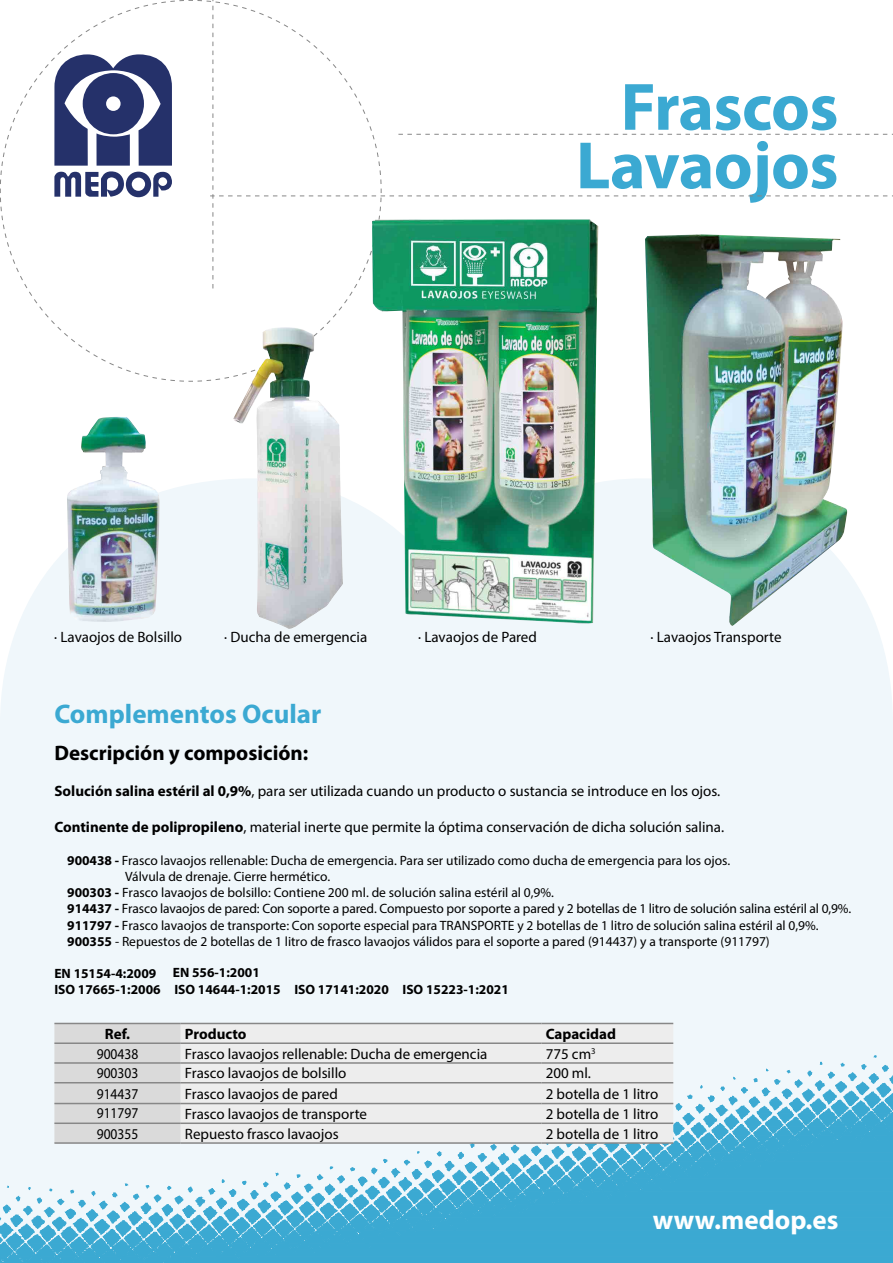
<style>
.page{position:relative;width:893px;height:1263px;background:#fff}
.page>*{position:absolute;margin:0;border:0;box-sizing:border-box;transform-origin:0 0}
.t1{font:700 67.5px/58.5px "Myriad Pro";letter-spacing:-.01em;color:#3ba9d2;text-align:right}
.t2{font:700 27px "Myriad Pro";color:#3ba9d2}
.t3{font:700 27px "Myriad Pro";color:#fff}
.t4{font:700 21px "Myriad Pro";color:#000}
.t5{font:15px "Myriad Pro";color:#000}
.t6{font:15px "Myriad Pro";color:#000;scale:.9 1}
.t7{font:700 15px "Myriad Pro";color:#000}
.t8{font:13.5px "Myriad Pro";color:#000}
.t9{font:700 13.5px/16.2px "Myriad Pro";color:#000}
.s1{font-weight:700}
</style>
<div class="page">
<div style="left:0;top:479px;width:893px;height:544px;background:#f0f7fb"></div>
<svg style="left:197px;top:0;width:696px;height:382px"></svg>
<svg style="left:0;top:0;width:184px;height:382px"></svg>
<div style="left:83px;top:73px;width:61px;height:61px;background:#25316a;border-radius:50%"></div>
<div style="left:106px;top:96px;width:15px;height:15px;background:#fff;border-radius:50%"></div>
<svg style="left:0;top:1023px;width:893px;height:240px"></svg>
<div style="left:181px;top:1024px;width:492px;height:118px;background:#ededed"></div>
<hr style="left:54px;top:1023px;width:127px;height:1px;background:#878787">
<hr style="left:181px;top:1023px;width:360px;height:1px;background:#878787">
<hr style="left:541px;top:1023px;width:132px;height:1px;background:#878787">
<hr style="left:54px;top:1042px;width:127px;height:2px;background:#878787">
<hr style="left:181px;top:1042px;width:360px;height:2px;background:#878787">
<hr style="left:541px;top:1042px;width:132px;height:2px;background:#878787">
<hr style="left:54px;top:1062px;width:127px;height:2px;background:#878787">
<hr style="left:181px;top:1062px;width:360px;height:2px;background:#878787">
<hr style="left:541px;top:1062px;width:132px;height:2px;background:#878787">
<hr style="left:54px;top:1082px;width:127px;height:1px;background:#878787">
<hr style="left:181px;top:1082px;width:360px;height:1px;background:#878787">
<hr style="left:541px;top:1082px;width:132px;height:1px;background:#878787">
<hr style="left:54px;top:1103px;width:127px;height:1px;background:#878787">
<hr style="left:181px;top:1103px;width:360px;height:1px;background:#878787">
<hr style="left:541px;top:1103px;width:132px;height:1px;background:#878787">
<hr style="left:54px;top:1122px;width:127px;height:2px;background:#878787">
<hr style="left:181px;top:1122px;width:360px;height:2px;background:#878787">
<hr style="left:541px;top:1122px;width:132px;height:2px;background:#878787">
<hr style="left:54px;top:1142px;width:127px;height:2px;background:#878787">
<hr style="left:181px;top:1142px;width:360px;height:2px;background:#878787">
<hr style="left:541px;top:1142px;width:132px;height:2px;background:#878787">
<img style="left:67px;top:417px;width:92px;height:205px">
<img style="left:645px;top:234px;width:202px;height:392px">
<img style="left:233px;top:327px;width:110px;height:302px">
<img style="left:372px;top:219px;width:226px;height:405px">
<h1 class="t1" style="left:576px;top:76px;width:264px">Frascos<br>Lavaojos</h1>
<p class="t5" style="left:54px;top:627px;width:129px">· Lavaojos de Bolsillo</p>
<p class="t5" style="left:224px;top:627px;width:145px">· Ducha de emergencia</p>
<p class="t5" style="left:418px;top:627px;width:120px">· Lavaojos de Pared</p>
<p class="t5" style="left:651px;top:627px;width:133px">· Lavaojos Transporte</p>
<h2 class="t2" style="left:54px;top:697px;width:269px">Complementos Ocular</h2>
<h3 class="t4" style="left:54px;top:739px;width:255px">Descripción y composición:</h3>
<p class="t5" style="left:54px;top:782px;width:667px"><span class="s1">Solución salina estéril al 0,9%</span>, para ser utilizada cuando un producto o sustancia se introduce en los ojos.</p>
<p class="t5" style="left:54px;top:818px;width:671px"><span class="s1">Continente de polipropileno</span>, material inerte que permite la óptima conservación de dicha solución salina.</p>
<p class="t8" style="left:67px;top:852px;width:665px"><span class="s1">900438 -</span> Frasco lavaojos rellenable: Ducha de emergencia. Para ser utilizado como ducha de emergencia para los ojos.</p>
<p class="t8" style="left:125px;top:868px;width:207px">Válvula de drenaje. Cierre hermético.</p>
<p class="t8" style="left:67px;top:884px;width:488px"><span class="s1">900303 -</span> Frasco lavaojos de bolsillo: Contiene 200 ml. de solución salina estéril al 0,9%.</p>
<p class="t8" style="left:67px;top:900px;width:786px"><span class="s1">914437 -</span> Frasco lavaojos de pared: Con soporte a pared. Compuesto por soporte a pared y 2 botellas de 1 litro de solución salina estéril al 0,9%.</p>
<p class="t8" style="left:67px;top:917px;width:753px"><span class="s1">911797 -</span> Frasco lavaojos de transporte: Con soporte especial para TRANSPORTE y 2 botellas de 1 litro de solución salina estéril al 0,9%.</p>
<p class="t8" style="left:67px;top:933px;width:704px"><span class="s1">900355</span> - Repuestos de 2 botellas de 1 litro de frasco lavaojos válidos para el soporte a pared (914437) y a transporte (911797)</p>
<p class="t9" style="left:54px;top:965px;width:456px">EN 15154-4:2009 EN 556-1:2001<br>ISO 17665-1:2006 ISO 14644-1:2015 ISO 17141:2020 ISO 15223-1:2021</p>
<p class="t7" style="left:105px;top:1024px;width:27px">Ref.</p>
<p class="t7" style="left:185px;top:1024px;width:63px">Producto</p>
<p class="t7" style="left:546px;top:1024px;width:72px">Capacidad</p>
<p class="t6" style="left:97px;top:1044px;width:48px">900438</p>
<p class="t5" style="left:185px;top:1044px;width:304px">Frasco lavaojos rellenable: Ducha de emergencia</p>
<p class="t5" style="left:546px;top:1044px;width:51px">775 cm<sup>3</sup></p>
<p class="t6" style="left:97px;top:1064px;width:48px">900303</p>
<p class="t5" style="left:185px;top:1064px;width:163px">Frasco lavaojos de bolsillo</p>
<p class="t5" style="left:546px;top:1064px;width:47px">200 ml.</p>
<p class="t6" style="left:97px;top:1084px;width:48px">914437</p>
<p class="t5" style="left:185px;top:1084px;width:154px">Frasco lavaojos de pared</p>
<p class="t5" style="left:546px;top:1084px;width:114px">2 botella de 1 litro</p>
<p class="t6" style="left:97px;top:1104px;width:48px">911797</p>
<p class="t5" style="left:185px;top:1105px;width:184px">Frasco lavaojos de transporte</p>
<p class="t5" style="left:546px;top:1105px;width:114px">2 botella de 1 litro</p>
<p class="t6" style="left:97px;top:1124px;width:48px">900355</p>
<p class="t5" style="left:185px;top:1124px;width:155px">Repuesto frasco lavaojos</p>
<p class="t5" style="left:546px;top:1124px;width:114px">2 botella de 1 litro</p>
<h2 class="t3" style="left:653px;top:1202px;width:187px">www.medop.es</h2>
</div>
